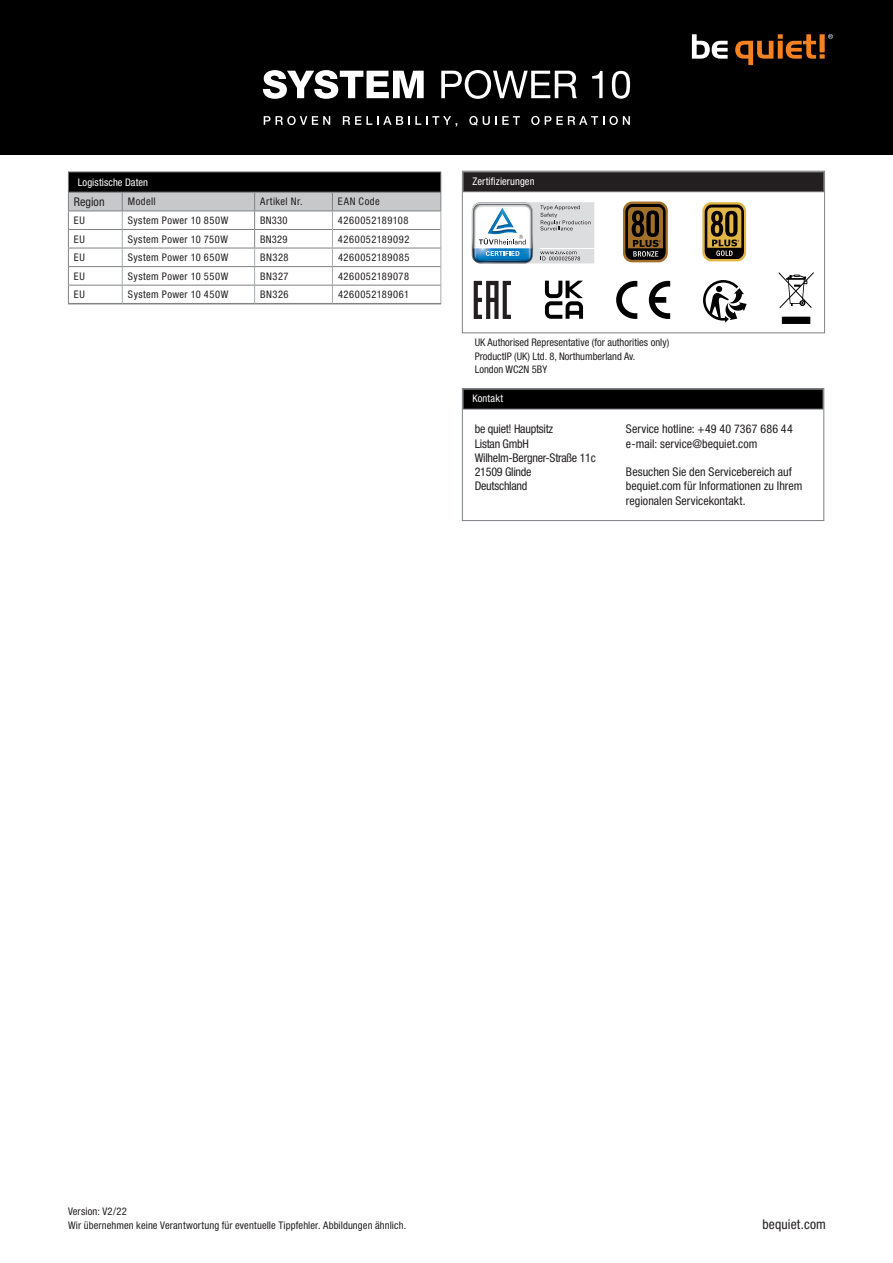
<style>
.page{position:relative;width:893px;height:1263px;background:#fff}
.page>*{position:absolute;margin:0;border:0;box-sizing:border-box;transform-origin:0 0}
.t1{font:condensed 13.5px "Helvetica Neue LT Pro";letter-spacing:.015em;color:#231f20}
.t2{font:condensed 12px/14.2px "Helvetica Neue LT Pro";color:#231f20}
.t3{font:condensed 12px/14.2px "Helvetica Neue LT Pro";letter-spacing:-.02em;color:#231f20}
.t4{font:condensed 10.5px/14.2px "Helvetica Neue LT Pro";letter-spacing:.025em;color:#231f20}
.t5{font:condensed 10.5px/13.5px "Helvetica Neue LT Pro";color:#231f20}
.t6{font:condensed 10.5px "Helvetica Neue LT Pro";letter-spacing:.01em;color:#fff}
.t7{font:condensed 10.5px "Helvetica Neue LT Pro";letter-spacing:.05em;color:#231f20}
.t8{font:condensed 10.5px "Helvetica Neue LT Pro";letter-spacing:.045em;color:#231f20}
</style>
<div class="page">
<div style="left:0;top:0;width:893px;height:154px;background:#000001"></div>
<svg style="left:692px;top:34px;width:36px;height:25px"></svg>
<svg style="left:735px;top:34px;width:98px;height:31px"></svg>
<div style="left:463px;top:172px;width:361px;height:20px;background:#231f20"></div>
<hr style="left:463px;top:191px;width:361px;height:1px;background:#808285">
<div style="left:462px;top:171px;width:363px;height:162px;border:1px solid #808285"></div>
<div style="left:463px;top:389px;width:360px;height:20px;background:#000001"></div>
<hr style="left:463px;top:409px;width:360px;height:1px;background:#7c8084">
<div style="left:462px;top:388px;width:362px;height:133px;border:1px solid #7c8084"></div>
<svg style="left:472px;top:202px;width:122px;height:61px"></svg>
<svg style="left:702px;top:202px;width:44px;height:59px"></svg>
<svg style="left:705px;top:205px;width:39px;height:54px;background:#675222"></svg>
<svg style="left:68px;top:172px;width:373px;height:132px"></svg>
<hr style="left:68px;top:266px;width:54px;height:1px;background:#808285">
<hr style="left:122px;top:266px;width:133px;height:1px;background:#808285">
<hr style="left:255px;top:266px;width:77px;height:1px;background:#808285">
<hr style="left:332px;top:266px;width:108px;height:1px;background:#808285">
<hr style="left:68px;top:285px;width:54px;height:1px;background:#808285">
<hr style="left:122px;top:285px;width:133px;height:1px;background:#808285">
<hr style="left:255px;top:285px;width:77px;height:1px;background:#808285">
<hr style="left:332px;top:285px;width:108px;height:1px;background:#808285">
<svg style="left:264px;top:116px;width:66px;height:9px"></svg>
<svg style="left:343px;top:116px;width:114px;height:11px"></svg>
<svg style="left:469px;top:116px;width:51px;height:10px"></svg>
<svg style="left:531px;top:116px;width:99px;height:9px"></svg>
<svg style="left:263px;top:70px;width:161px;height:29px"></svg>
<svg style="left:441px;top:70px;width:136px;height:29px"></svg>
<svg style="left:592px;top:71px;width:11px;height:27px"></svg>
<svg style="left:612px;top:71px;width:18px;height:28px"></svg>
<svg style="left:616px;top:281px;width:21px;height:38px"></svg>
<svg style="left:649px;top:281px;width:21px;height:38px"></svg>
<svg style="left:779px;top:272px;width:35px;height:52px"></svg>
<svg style="left:474px;top:281px;width:37px;height:38px"></svg>
<div style="left:623px;top:202px;width:45px;height:60px;background:#a17129;border-radius:9px"></div>
<svg style="left:625px;top:204px;width:41px;height:56px"></svg>
<svg style="left:545px;top:281px;width:38px;height:38px"></svg>
<svg style="left:703px;top:280px;width:44px;height:43px"></svg>
<p class="t6" style="left:78px;top:176px;width:72px">Logistische Daten</p>
<p class="t2" style="left:74px;top:194px;width:32px">Region</p>
<p class="t4" style="left:128px;top:194px;width:29px">Modell</p>
<p class="t8" style="left:260px;top:195px;width:44px">Artikel Nr.</p>
<p class="t4" style="left:338px;top:194px;width:43px">EAN Code</p>
<p class="t4" style="left:74px;top:213px;width:12px">EU</p>
<p class="t4" style="left:128px;top:213px;width:102px">System Power 10 850W</p>
<p class="t4" style="left:260px;top:213px;width:29px">BN330</p>
<p class="t8" style="left:338px;top:214px;width:72px">4260052189108</p>
<p class="t4" style="left:74px;top:232px;width:12px">EU</p>
<p class="t4" style="left:128px;top:232px;width:102px">System Power 10 750W</p>
<p class="t4" style="left:260px;top:232px;width:29px">BN329</p>
<p class="t7" style="left:338px;top:233px;width:73px">4260052189092</p>
<p class="t4" style="left:74px;top:250px;width:12px">EU</p>
<p class="t4" style="left:128px;top:250px;width:102px">System Power 10 650W</p>
<p class="t4" style="left:260px;top:250px;width:30px">BN328</p>
<p class="t7" style="left:338px;top:251px;width:73px">4260052189085</p>
<p class="t4" style="left:74px;top:269px;width:12px">EU</p>
<p class="t4" style="left:128px;top:269px;width:102px">System Power 10 550W</p>
<p class="t4" style="left:260px;top:269px;width:30px">BN327</p>
<p class="t8" style="left:338px;top:270px;width:73px">4260052189078</p>
<p class="t4" style="left:74px;top:287px;width:12px">EU</p>
<p class="t4" style="left:128px;top:287px;width:102px">System Power 10 450W</p>
<p class="t4" style="left:260px;top:287px;width:30px">BN326</p>
<p class="t7" style="left:338px;top:288px;width:73px">4260052189061</p>
<p class="t6" style="left:472px;top:175px;width:64px">Zertifizierungen</p>
<p class="t5" style="left:475px;top:335px;width:196px">UK Authorised Representative (for authorities only)<br>ProductIP (UK) Ltd. 8, Northumberland Av.<br>London WC2N 5BY</p>
<p class="t6" style="left:472px;top:392px;width:32px">Kontakt</p>
<p class="t3" style="left:475px;top:422px;width:123px">be quiet! Hauptsitz<br>Listan GmbH<br>Wilhelm-Bergner-Straße 11c<br>21509 Glinde<br>Deutschland</p>
<p class="t2" style="left:626px;top:422px;width:168px">Service hotline: +49 40 7367 686 44 e-mail: service@bequiet.com</p>
<p class="t2" style="left:626px;top:465px;width:178px">Besuchen Sie den Servicebereich auf bequiet.com für Informationen zu Ihrem regionalen Servicekontakt.</p>
<p class="t4" style="left:68px;top:1204px;width:340px">Version: V2/22<br>Wir übernehmen keine Verantwortung für eventuelle Tippfehler. Abbildungen ähnlich.</p>
<p class="t1" style="left:762px;top:1216px;width:65px">bequiet.com</p>
</div>
